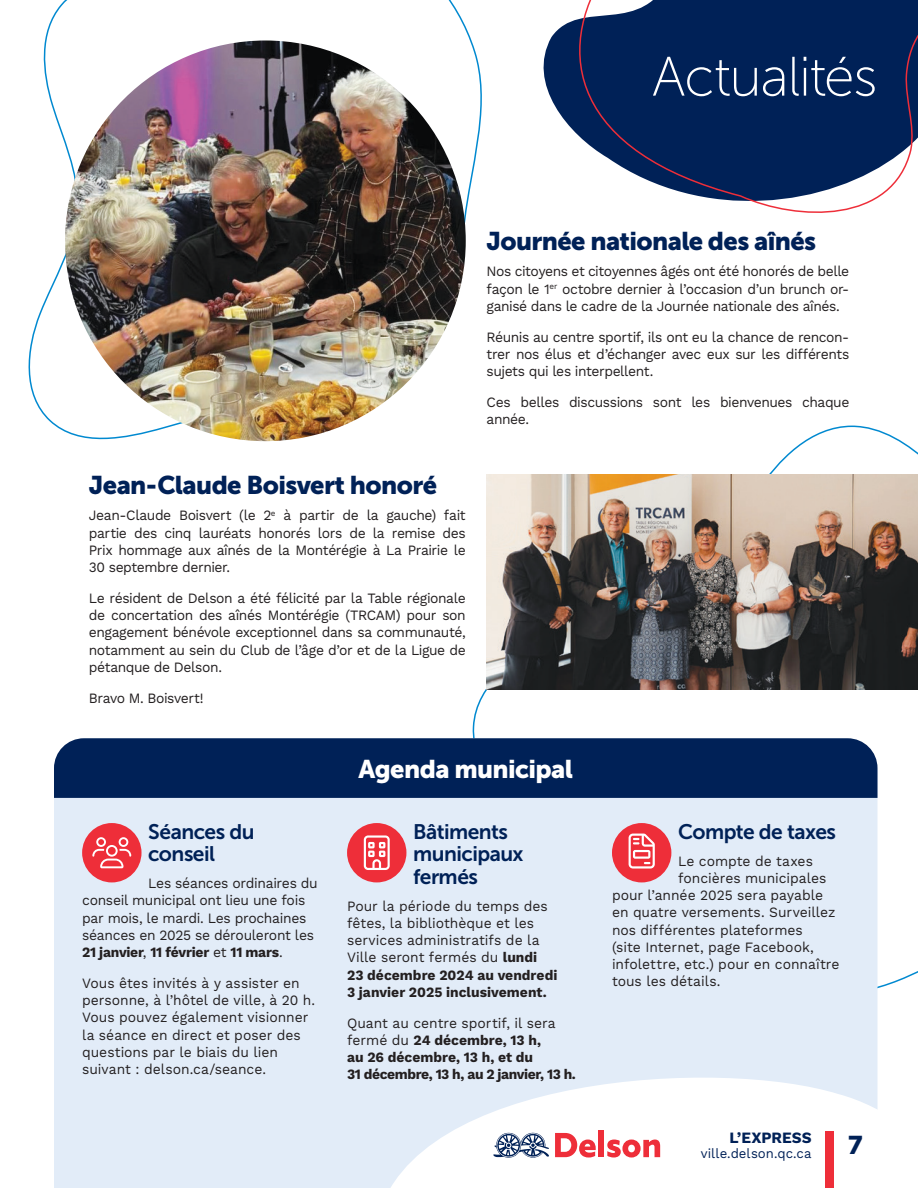
<style>
.page{position:relative;width:918px;height:1188px;background:#fff}
.page>*{position:absolute;margin:0;border:0;box-sizing:border-box;transform-origin:0 0}
.Section{font:55.5px "Museo Sans 100";letter-spacing:-.025em;color:#fff}
.Titre{font:25.5px "Museo Sans 900";letter-spacing:-.025em;color:#002157}
.Titre-2{font:25.5px "Museo Sans 900";letter-spacing:-.025em;color:#fff}
.Sous-titre{font:21px/22.5px "Museo Sans 700";letter-spacing:-.025em;color:#002157}
.t1{font:700 15.75px "Work Sans";color:#002157}
.Texte{font:14.25px/17.2px "Work Sans";letter-spacing:-.005em;color:#231f20;text-align:justify}
.Texte-2{font:700 14.25px/17.2px "Work Sans";letter-spacing:-.005em;color:#231f20}
.Texte-3{font:14.25px/17.2px "Work Sans";letter-spacing:-.03em;color:#231f20}
.t2{font:13.5px "Work Sans";letter-spacing:.005em;color:#002157}
.s1{font-weight:700}
.s2{font-weight:400}
</style>
<div class="page">
<img style="left:487px;top:474px;width:431px;height:216px">
<svg style="left:28px;top:0;width:438px;height:442px"></svg>
<img style="left:65px;top:40px;width:401px;height:401px;border-radius:200px">
<div style="left:54px;top:798px;width:824px;height:390px;background:#e2ecf8"></div>
<div style="left:54px;top:738px;width:824px;height:60px;background:#002157"></div>
<svg style="left:404px;top:0;width:514px;height:224px"></svg>
<div style="left:347px;top:823px;width:59px;height:59px;background:#ee2e39;border-radius:50%"></div>
<svg style="left:364px;top:835px;width:26px;height:35px"></svg>
<div style="left:82px;top:823px;width:60px;height:59px;background:#ee2e39;border-radius:50%"></div>
<svg style="left:92px;top:837px;width:39px;height:31px"></svg>
<div style="left:612px;top:823px;width:59px;height:59px;background:#ee2e39;border-radius:50%"></div>
<svg style="left:629px;top:834px;width:26px;height:35px"></svg>
<svg style="left:369px;top:1058px;width:509px;height:130px"></svg>
<div style="left:825px;top:1131px;width:9px;height:57px;background:#ee2e39"></div>
<svg style="left:492px;top:1131px;width:57px;height:28px"></svg>
<svg style="left:555px;top:1133px;width:41px;height:25px"></svg>
<div style="left:599px;top:1131px;width:5px;height:26px;background:#ee2e39"></div>
<svg style="left:607px;top:1140px;width:53px;height:18px"></svg>
<p class="Section" style="left:652px;top:47px;width:227px">Actualités</p>
<p class="Titre" style="left:89px;top:470px;width:350px">Jean-Claude Boisvert honoré</p>
<p class="Texte" style="left:89px;top:507px;width:378px">Jean-Claude Boisvert (le 2<sup>e</sup> à partir de la gauche) fait partie des cinq lauréats honorés lors de la remise des Prix hommage aux aînés de la Montérégie à La Prairie le 30 septembre dernier.</p>
<p class="Texte" style="left:89px;top:590px;width:378px">Le résident de Delson a été félicité par la Table régionale de concertation des aînés Montérégie (TRCAM) pour son engagement bénévole exceptionnel dans sa communauté, notamment au sein du Club de l’âge d’or et de la Ligue de pétanque de Delson.</p>
<p class="Texte-3" style="left:89px;top:690px;width:116px">Bravo M. Boisvert!</p>
<p class="Titre" style="left:487px;top:226px;width:331px">Journée nationale des aînés</p>
<p class="Texte" style="left:487px;top:264px;width:364px">Nos citoyens et citoyennes âgés ont été honorés de belle façon le 1<sup>er</sup> octobre dernier à l’occasion d’un brunch or&shy;ganisé dans le cadre de la Journée nationale des aînés.</p>
<p class="Texte" style="left:487px;top:329px;width:364px">Réunis au centre sportif, ils ont eu la chance de rencon&shy;trer nos élus et d’échanger avec eux sur les différents sujets qui les interpellent.</p>
<p class="Texte-3" style="left:487px;top:394px;width:364px">Ces belles discussions sont les bienvenues chaque année.</p>
<p class="Sous-titre" style="left:148px;top:820px;width:108px">Séances du conseil</p>
<p class="Texte" style="left:82px;top:875px;width:237px;text-align:left;text-indent:66px">Les séances ordinaires du conseil municipal ont lieu une fois par mois, le mardi. Les prochaines séances en 2025 se dérouleront les<br><span class="s1">21 janvier</span>, <span class="s1">11 février</span> et <span class="s1">11 mars</span>.</p>
<p class="Texte" style="left:82px;top:975px;width:234px;text-align:left">Vous êtes invités à y assister en personne, à l’hôtel de ville, à 20 h.<br>Vous pouvez également visionner la séance en direct et poser des questions par le biais du lien suivant : delson.ca/seance.</p>
<p class="Titre-2" style="left:359px;top:754px;width:216px">Agenda municipal</p>
<p class="Sous-titre" style="left:413px;top:820px;width:112px">Bâtiments municipaux fermés</p>
<p class="Texte" style="left:347px;top:898px;width:212px;text-align:left">Pour la période du temps des fêtes, la bibliothèque et les services administratifs de la<br>Ville seront fermés du <span class="s1">lundi<br>23 décembre 2024 au vendredi<br>3 janvier 2025 inclusivement.</span></p>
<p class="Texte-2" style="left:347px;top:1015px;width:230px"><span class="s2">Quant au centre sportif, il sera fermé du</span> 24 décembre, 13 h,<br>au 26 décembre, 13 h, et du<br>31 décembre, 13 h, au 2 janvier, 13 h.</p>
<p class="Sous-titre" style="left:678px;top:820px;width:159px">Compte de taxes</p>
<p class="Texte" style="left:678px;top:853px;width:136px">Le compte de taxes</p>
<p class="Texte" style="left:678px;top:870px;width:150px">foncières municipales</p>
<p class="Texte" style="left:612px;top:887px;width:213px">pour l’année 2025 sera payable</p>
<p class="Texte" style="left:612px;top:904px;width:225px">en quatre versements. Surveillez</p>
<p class="Texte" style="left:612px;top:922px;width:192px">nos différentes plateformes</p>
<p class="Texte" style="left:612px;top:939px;width:203px">(site Internet, page Facebook,</p>
<p class="Texte" style="left:612px;top:956px;width:229px">infolettre, etc.) pour en connaître</p>
<p class="Texte" style="left:612px;top:973px;width:110px">tous les détails.</p>
<p class="t1" style="left:729px;top:1128px;width:84px">L’EXPRESS</p>
<p class="t2" style="left:701px;top:1145px;width:112px">ville.delson.qc.ca</p>
<h2 class="Titre" style="left:848px;top:1130px;width:16px">7</h2>
</div>
